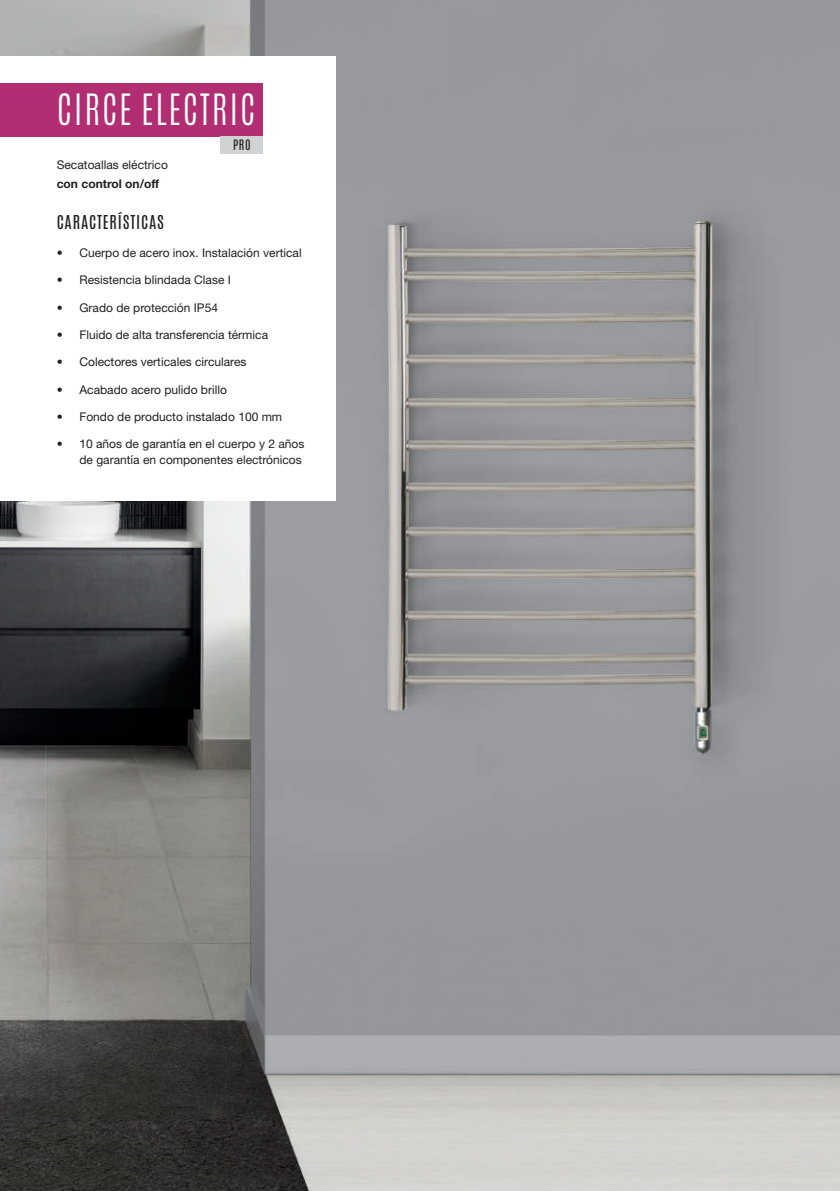
<style>
.page{position:relative;width:840px;height:1191px;background:#fff}
.page>*{position:absolute;margin:0;border:0;box-sizing:border-box;transform-origin:0 0}
.t1{font:300 36px "Antonio";letter-spacing:.05em;color:#fff}
.t2{font:16px "Antonio";letter-spacing:.05em;color:#231f20}
.t3{font:12px/16px "Helvetica Neue LT Std";color:#231f20;text-align:right}
.t4{font:700 12px "Helvetica Neue LT Std";color:#231f20}
.t5{font:12px "Antonio";color:#231f20}
</style>
<div class="page">
<img style="left:0;top:0;width:839px;height:1191px">
<div style="left:0;top:56px;width:336px;height:444px;background:#fff"></div>
<div style="left:0;top:83px;width:263px;height:53px;background:#b12e73"></div>
<div style="left:221px;top:136px;width:42px;height:18px;background:#d1d2d4"></div>
<h1 class="t1" style="left:57px;top:84px;width:200px">CIRCE ELECTRIC</h1>
<p class="t3" style="left:57px;top:157px;width:113px">Secatoallas eléctrico</p>
<p class="t4" style="left:57px;top:176px;width:104px">con control on/off</p>
<p class="t5" style="left:233px;top:136px;width:19px">PRO</p>
<h2 class="t2" style="left:57px;top:211px;width:109px">CARACTERÍSTICAS</h2>
<p class="t3" style="left:57px;top:244px;width:246px">• Cuerpo de acero inox. Instalación vertical</p>
<p class="t3" style="left:57px;top:272px;width:176px">• Resistencia blindada Clase I</p>
<p class="t3" style="left:57px;top:299px;width:163px">• Grado de protección IP54</p>
<p class="t3" style="left:57px;top:326px;width:213px">• Fluido de alta transferencia térmica</p>
<p class="t3" style="left:57px;top:354px;width:191px">• Colectores verticales circulares</p>
<p class="t3" style="left:57px;top:381px;width:172px">• Acabado acero pulido brillo</p>
<p class="t3" style="left:57px;top:408px;width:227px">• Fondo de producto instalado 100 mm</p>
<p class="t3" style="left:57px;top:436px;width:249px">• 10 años de garantía en el cuerpo y 2 años de garantía en componentes electrónicos</p>
</div>
